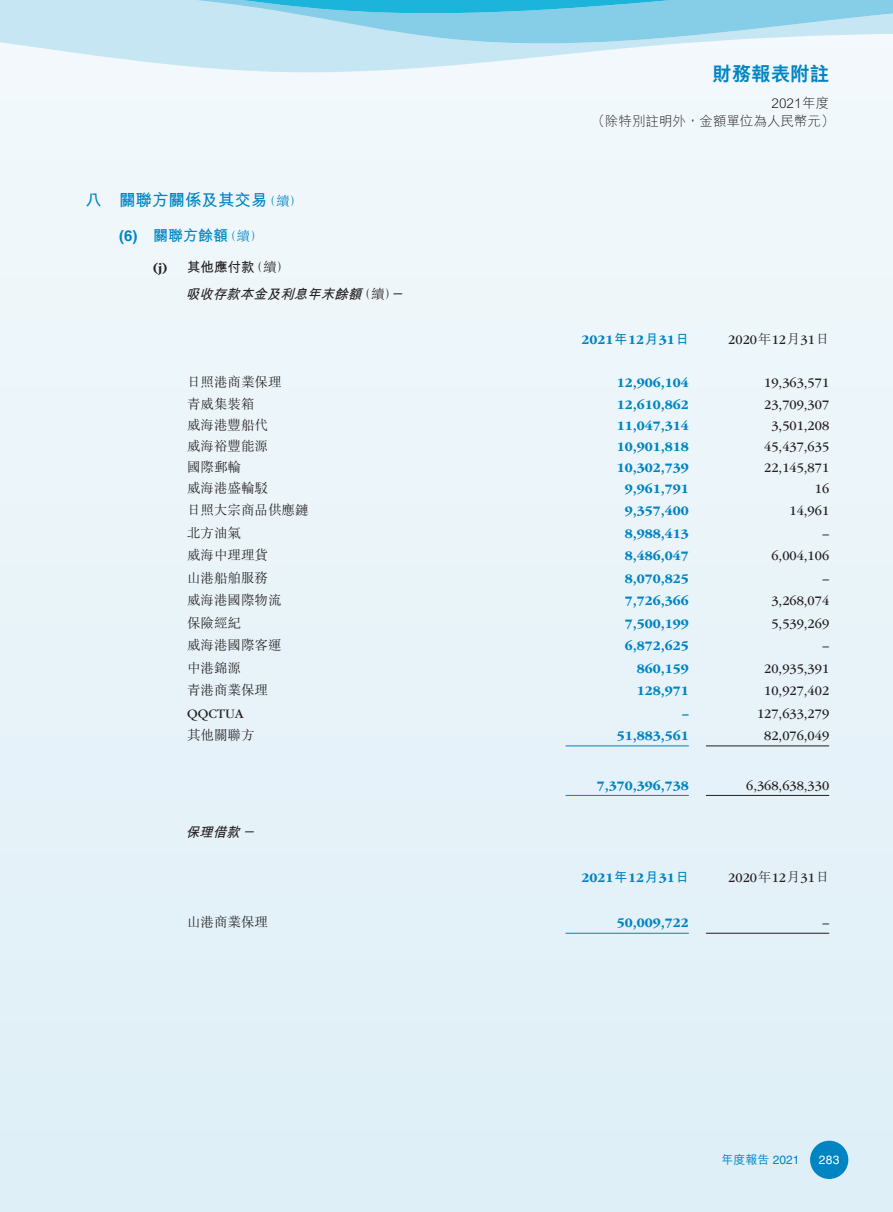
<style>
.page{position:relative;width:893px;height:1212px;background:#e8f3f9}
.page>*{position:absolute;margin:0;border:0;box-sizing:border-box;transform-origin:0 0}
.t1{font:800 19.5px "M Hei HK";color:#0084c2}
.t2{font:700 16.5px "M Hei HK";color:#0084c2}
.t3{font:700 15px "M Hei HK";color:#0084c2}
.t4{font:700 13.5px "ITC Garamond Std";color:#0084c2}
.t5{font:13.5px "ITC Garamond Std";color:#231f20}
.t6{font:300 13.5px "M Sung HK";color:#231f20}
.t7{font:italic 700 13.5px/26.7px "M Hei HK";color:#231f20}
.t8{font:300 13.5px/18px "M Hei HK";color:#231f20}
.t9{font:500 12px "M Hei HK";color:#0084c2}
.t10{font:12px "Helvetica LT Std";color:#fff}
.s1{font-family:"M Sung HK";font-weight:300;font-size:13.5px}
.s2{font-family:"Helvetica LT Std"}
.s3{font-family:"ITC Garamond Std";font-style:normal}
.s4{font-style:normal}
.s5{font-family:"M Sung HK";font-weight:300;font-style:normal}
.s6{font-family:"M Hei HK"}
.s7{font-family:"M Sung HK";font-weight:300}
.s8{font-family:"Helvetica LT Std";font-weight:400}
</style>
<div class="page">
<svg style="left:0;top:43px;width:893px;height:29px;fill:#f2f8fb"></svg>
<svg style="left:0;top:0;width:893px;height:43px"></svg>
<div style="left:810px;top:1141px;width:38px;height:38px;background:#0084c2;border-radius:50%"></div>
<hr style="left:566px;top:745px;width:123px;height:1px;background:#0084c2">
<hr style="left:706px;top:745px;width:123px;height:1px;background:#231f20">
<hr style="left:566px;top:795px;width:123px;height:1px;background:#0084c2">
<hr style="left:706px;top:795px;width:123px;height:1px;background:#231f20">
<hr style="left:566px;top:933px;width:123px;height:1px;background:#0084c2">
<hr style="left:706px;top:933px;width:123px;height:1px;background:#231f20">
<p class="t2" style="left:85px;top:188px;width:219px">八 關聯方關係及其交易<span class="s1">（續）</span></p>
<p class="t3" style="left:119px;top:225px;width:146px"><span class="s2">(6)</span> 關聯方餘額<span class="s1">（續）</span></p>
<p class="t7" style="left:186px;top:253px;width:224px;text-indent:-33px"><span class="s3">(j)</span> <span class="s4">其他應付款</span><span class="s5">（續）<br></span>吸收存款本金及利息年末餘額<span class="s5">（續）</span>－</p>
<h1 class="t1" style="left:712px;top:64px;width:118px">財務報表附註</h1>
<p class="t8" style="left:592px;top:94px;width:244px;text-indent:180px">2021年度（除特別註明外，金額單位為人民幣元）</p>
<p class="t4" style="left:582px;top:332px;width:109px">2021<span class="s6">年</span>12<span class="s6">月</span>31<span class="s6">日</span></p>
<p class="t5" style="left:728px;top:332px;width:102px">2020<span class="s7">年</span>12<span class="s7">月</span>31<span class="s7">日</span></p>
<p class="t6" style="left:187px;top:373px;width:96px">日照港商業保理</p>
<p class="t4" style="left:617px;top:376px;width:74px">12,906,104</p>
<p class="t5" style="left:764px;top:376px;width:66px">19,363,571</p>
<p class="t6" style="left:187px;top:394px;width:69px">青威集裝箱</p>
<p class="t4" style="left:617px;top:397px;width:74px">12,610,862</p>
<p class="t5" style="left:764px;top:397px;width:66px">23,709,307</p>
<p class="t6" style="left:187px;top:415px;width:82px">威海港豐船代</p>
<p class="t4" style="left:617px;top:418px;width:74px">11,047,314</p>
<p class="t5" style="left:771px;top:418px;width:59px">3,501,208</p>
<p class="t6" style="left:187px;top:436px;width:82px">威海裕豐能源</p>
<p class="t4" style="left:617px;top:439px;width:74px">10,901,818</p>
<p class="t5" style="left:764px;top:439px;width:66px">45,437,635</p>
<p class="t6" style="left:187px;top:457px;width:55px">國際郵輪</p>
<p class="t4" style="left:617px;top:460px;width:74px">10,302,739</p>
<p class="t5" style="left:764px;top:460px;width:66px">22,145,871</p>
<p class="t6" style="left:187px;top:478px;width:82px">威海港盛輪駁</p>
<p class="t4" style="left:625px;top:481px;width:66px">9,961,791</p>
<p class="t5" style="left:815px;top:481px;width:16px">16</p>
<p class="t6" style="left:187px;top:501px;width:123px">日照大宗商品供應鏈</p>
<p class="t4" style="left:625px;top:503px;width:66px">9,357,400</p>
<p class="t5" style="left:789px;top:503px;width:41px">14,961</p>
<p class="t6" style="left:187px;top:523px;width:55px">北方油氣</p>
<p class="t4" style="left:625px;top:526px;width:66px">8,988,413</p>
<p class="t5" style="left:822px;top:526px;width:8px">–</p>
<p class="t6" style="left:187px;top:546px;width:82px">威海中理理貨</p>
<p class="t4" style="left:625px;top:548px;width:66px">8,486,047</p>
<p class="t5" style="left:771px;top:548px;width:59px">6,004,106</p>
<p class="t6" style="left:187px;top:568px;width:82px">山港船舶服務</p>
<p class="t4" style="left:625px;top:571px;width:66px">8,070,825</p>
<p class="t5" style="left:822px;top:571px;width:8px">–</p>
<p class="t6" style="left:187px;top:591px;width:96px">威海港國際物流</p>
<p class="t4" style="left:625px;top:593px;width:66px">7,726,366</p>
<p class="t5" style="left:771px;top:593px;width:59px">3,268,074</p>
<p class="t6" style="left:187px;top:613px;width:55px">保險經紀</p>
<p class="t4" style="left:625px;top:616px;width:66px">7,500,199</p>
<p class="t5" style="left:771px;top:616px;width:59px">5,539,269</p>
<p class="t6" style="left:187px;top:636px;width:96px">威海港國際客運</p>
<p class="t4" style="left:625px;top:638px;width:66px">6,872,625</p>
<p class="t5" style="left:822px;top:638px;width:8px">–</p>
<p class="t6" style="left:187px;top:658px;width:55px">中港錦源</p>
<p class="t4" style="left:637px;top:661px;width:54px">860,159</p>
<p class="t5" style="left:764px;top:661px;width:66px">20,935,391</p>
<p class="t6" style="left:187px;top:681px;width:82px">青港商業保理</p>
<p class="t4" style="left:637px;top:683px;width:54px">128,971</p>
<p class="t5" style="left:764px;top:683px;width:66px">10,927,402</p>
<p class="t5" style="left:187px;top:706px;width:58px">QQCTUA</p>
<p class="t4" style="left:682px;top:706px;width:8px">–</p>
<p class="t5" style="left:757px;top:706px;width:74px">127,633,279</p>
<p class="t6" style="left:187px;top:726px;width:69px">其他關聯方</p>
<p class="t4" style="left:617px;top:728px;width:74px">51,883,561</p>
<p class="t5" style="left:764px;top:728px;width:66px">82,076,049</p>
<p class="t4" style="left:597px;top:778px;width:94px">7,370,396,738</p>
<p class="t5" style="left:746px;top:778px;width:85px">6,368,638,330</p>
<p class="t7" style="left:186px;top:818px;width:75px">保理借款－</p>
<p class="t4" style="left:582px;top:870px;width:109px">2021<span class="s6">年</span>12<span class="s6">月</span>31<span class="s6">日</span></p>
<p class="t5" style="left:728px;top:871px;width:102px">2020<span class="s7">年</span>12<span class="s7">月</span>31<span class="s7">日</span></p>
<p class="t6" style="left:187px;top:913px;width:82px">山港商業保理</p>
<p class="t4" style="left:617px;top:915px;width:74px">50,009,722</p>
<p class="t5" style="left:822px;top:916px;width:8px">–</p>
<p class="t9" style="left:721px;top:1151px;width:80px">年度報告 <span class="s8">2021</span></p>
<p class="t10" style="left:819px;top:1152px;width:22px">283</p>
</div>
